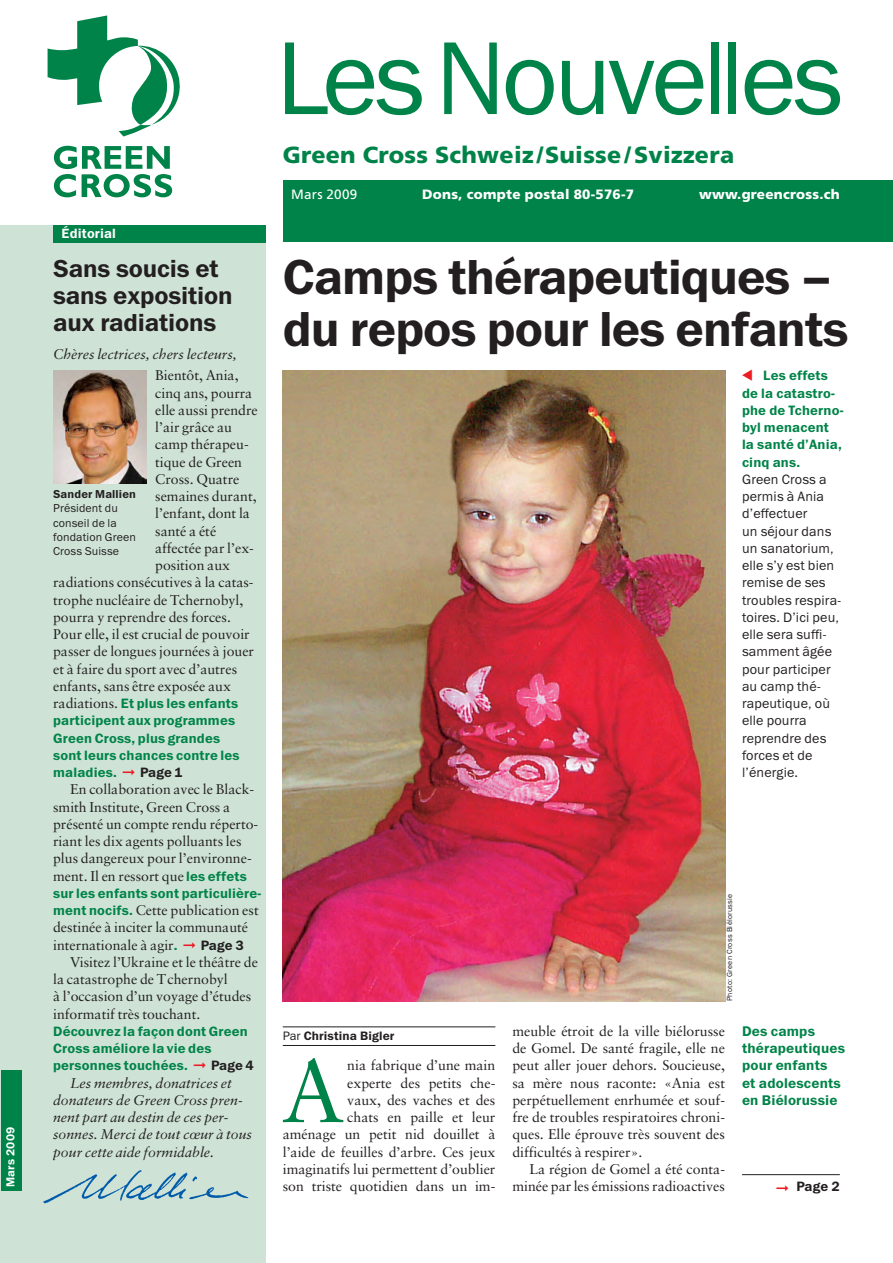
<style>
.page{position:relative;width:893px;height:1263px;background:#fff}
.page>*{position:absolute;margin:0;border:0;box-sizing:border-box;transform-origin:0 0}
.t1{font:104.25px "Franklin Gothic Book T";letter-spacing:-.04em;color:#008348}
.t2{font:88.2px "Sabon";color:#008348}
.t3{font:49.5px/52.5px "Franklin Gothic Demi T";letter-spacing:-.02em;color:#231f20}
.t4{font:24.75px/27px "Franklin Gothic Demi T";letter-spacing:-.005em;color:#231f20}
.t5{font:900 23.25px "Frutiger";letter-spacing:.01em;color:#008348}
.t6{font:14.1px/17.2px "Sabon";color:#231f20}
.t7{font:italic 14.1px/17.2px "Sabon";color:#231f20}
.t8{font:14.1px/17.2px "Franklin Gothic Demi T";letter-spacing:.01em;color:#008348}
.t9{font:13.65px/17.2px "Franklin Gothic Demi T";letter-spacing:.01em;color:#008348}
.t10{font:13.65px/17.2px "Franklin Gothic Book T";letter-spacing:.01em;color:#231f20}
.t11{font:13.65px "Franklin Gothic Demi T";color:#231f20}
.t12{font:900 13.5px "Frutiger";letter-spacing:.02em;color:#fff}
.t13{font:13.5px "Franklin Gothic Demi T";letter-spacing:.01em;color:#fff}
.t14{font:13.5px "Frutiger";letter-spacing:.015em;color:#fff}
.t15{font:12.3px "Franklin Gothic Demi T";letter-spacing:.01em;color:#231f20}
.t16{font:11.7px "Franklin Gothic Demi T";letter-spacing:.02em;color:#fff}
.t17{font:11.55px/14.2px "Franklin Gothic Book T";letter-spacing:.01em;color:#231f20}
.t18{font:11.55px "Franklin Gothic Demi T";letter-spacing:.01em;color:#231f20}
.t19{font:7.5px "Franklin Gothic Book T";letter-spacing:.035em;color:#231f20}
.s1{font-family:"Sabon";font-size:14.1px;color:#231f20}
.s2{color:#ed1c24}
.s3{color:#231f20}
.s4{font-family:"Franklin Gothic Demi T";font-size:13.65px;color:#008348}
.s5{font-family:"Franklin Gothic Demi T";font-size:13.65px}
.s6{font-family:"Franklin Gothic Book T"}
</style>
<div class="page">
<div style="left:1px;top:225px;width:265px;height:1037px;background:#cee3d6"></div>
<div style="left:53px;top:225px;width:213px;height:17px;background:#008348"></div>
<svg style="left:48px;top:15px;width:132px;height:122px"></svg>
<svg style="left:54px;top:146px;width:118px;height:51px"></svg>
<div style="left:283px;top:180px;width:610px;height:62px;background:#008348"></div>
<hr style="left:283px;top:1026px;width:212px;height:1px;background:#231f20">
<hr style="left:283px;top:1045px;width:212px;height:1px;background:#231f20">
<hr style="left:742px;top:1174px;width:98px;height:1px;background:#231f20">
<img style="left:283px;top:370px;width:442px;height:631px">
<div style="left:1px;top:1070px;width:20px;height:121px;background:#008348"></div>
<img style="left:43px;top:1170px;width:206px;height:34px">
<img style="left:53px;top:370px;width:94px;height:114px">
<p class="t16" style="left:6px;top:1187px;width:62px;rotate:-90deg">Mars 2009</p>
<p class="t13" style="left:62px;top:228px;width:56px">Éditorial</p>
<h3 class="t4" style="left:53px;top:257px;width:181px">Sans soucis et sans exposition aux radiations</h3>
<p class="t7" style="left:53px;top:347px;width:185px">Chères lectrices, chers lecteurs,</p>
<p class="t6" style="left:155px;top:368px;width:104px">Bientôt, Ania, cinq ans, pourra elle aussi prendre l’air grâce au camp thérapeu&shy;tique de Green<br>Cross. Quatre semaines durant, l’enfant, dont la santé a été affectée par l’ex&shy;po sition aux</p>
<p class="t18" style="left:53px;top:490px;width:84px">Sander Mallien</p>
<p class="t17" style="left:53px;top:502px;width:84px">Président du conseil de la fonda tion Green<br>Cross Suisse</p>
<p class="t6" style="left:53px;top:575px;width:202px">radiations consécutives à la catas - trophe nucléaire de Tchernobyl, pourra y reprendre des forces.<br>Pour elle, il est crucial de pouvoir passer de longues journées à jouer et à faire du sport avec d’au tres enfants, sans être exposée aux</p>
<p class="t9" style="left:53px;top:696px;width:188px"><span class="s1">radiations.</span> Et plus les enfants participent aux programmes<br>Green Cross, plus grandes sont leurs chances contre les maladies. <span class="s2">➞</span> <span class="s3">Page 1</span></p>
<p class="t6" style="left:53px;top:782px;width:207px;text-indent:17px">En collaboration avec le Black - smith Institute, Green Cross a présenté un compte rendu réperto&shy;riant les dix agents polluants les plus dangereux pour l’environne&shy;ment. Il en ressort que <span class="s4">les effets</span></p>
<p class="t9" style="left:53px;top:886px;width:210px">sur les enfants sont particulière-</p>
<p class="t6" style="left:53px;top:903px;width:207px"><span class="s4">ment nocifs.</span> Cette publication est destinée à inciter la communauté internationale à agir<span class="s4">.</span> <span class="s2">➞</span> <span class="s5">Page 3</span></p>
<p class="t6" style="left:53px;top:954px;width:206px;text-indent:17px">Visitez l’Ukraine et le théâtre de la catastrophe de Tchernobyl<br>à l’occasion d’un voyage d’études informatif très touchant.</p>
<p class="t9" style="left:53px;top:1024px;width:202px">Dé couvrez la façon dont Green<br>Cross améliore la vie des personnes touchées. <span class="s2">➞</span> <span class="s3">Page 4</span></p>
<p class="t7" style="left:53px;top:1075px;width:200px;text-indent:17px">Les membres, donatrices et donateurs de Green Cross pren&shy;nent part au destin de ces per - sonnes. Merci de tout cœur à tous pour cette aide formidable.</p>
<h1 class="t1" style="left:276px;top:42px;width:568px">LesNouvelles</h1>
<h3 class="t5" style="left:283px;top:146px;width:453px">Green Cross Schweiz/Suisse/Svizzera</h3>
<p class="t12" style="left:422px;top:189px;width:213px">Dons, compte postal 80-576-7</p>
<p class="t12" style="left:699px;top:189px;width:142px">www.greencross.ch</p>
<p class="t14" style="left:291px;top:189px;width:67px">Mars 2009</p>
<h3 class="t3" style="left:283px;top:255px;width:567px">Camps thérapeutiques – du repos pour les enfants</h3>
<p class="t9" style="left:742px;top:368px;width:103px;text-indent:21px">Les effets de la catastro&shy;phe de Tcherno&shy;byl menacent la santé d’Ania, cinq ans.</p>
<p class="t10" style="left:742px;top:472px;width:101px">Green Cross a permis à Ania d’effectuer<br>un séjour dans un sanatorium, elle s’y est bien remise de ses troubles respira&shy;toires. D’ici peu, elle sera suffi&shy;samment âgée pour participer au camp thé - rapeutique, où elle pourra reprendre des forces et de l’énergie.</p>
<p class="t15" style="left:283px;top:1031px;width:113px"><span class="s6">Par</span> Christina Bigler</p>
<h2 class="t2" style="left:281px;top:1055px;width:65px">A</h2>
<p class="t6" style="left:283px;top:1058px;width:214px;text-align:right">nia fabrique d’une main<br>experte des petits che-<br>vaux, des vaches et des<br>chats en paille et leur<br>aménage un petit nid douillet à l’aide de feuilles d’arbre. Ces jeux imaginatifs lui permettent d’oublier son triste quotidien dans un im-</p>
<p class="t19" style="left:727px;top:1001px;width:109px;rotate:-90deg">Photo: Green Cross Biélorussie</p>
<p class="t6" style="left:512px;top:1023px;width:214px;text-align:justify">meuble étroit de la ville biélorusse de Gomel. De santé fragile, elle ne peut aller jouer dehors. Soucieuse, sa mère nous raconte: «Ania est perpétuellement enrhumée et souf&shy;fre de troubles respiratoires chroni&shy;ques. Elle éprouve très souvent des difficultés à respirer».</p>
<p class="t6" style="left:512px;top:1161px;width:214px;text-align:right">La région de Gomel a été conta&shy;minée par les émissions radioactives</p>
<p class="t8" style="left:742px;top:1024px;width:104px">Des camps thérapeutiques pour enfants<br>et adolescents en Biélorussie</p>
<p class="t11" style="left:776px;top:1182px;width:65px"><span class="s2">➞</span> Page 2</p>
</div>
